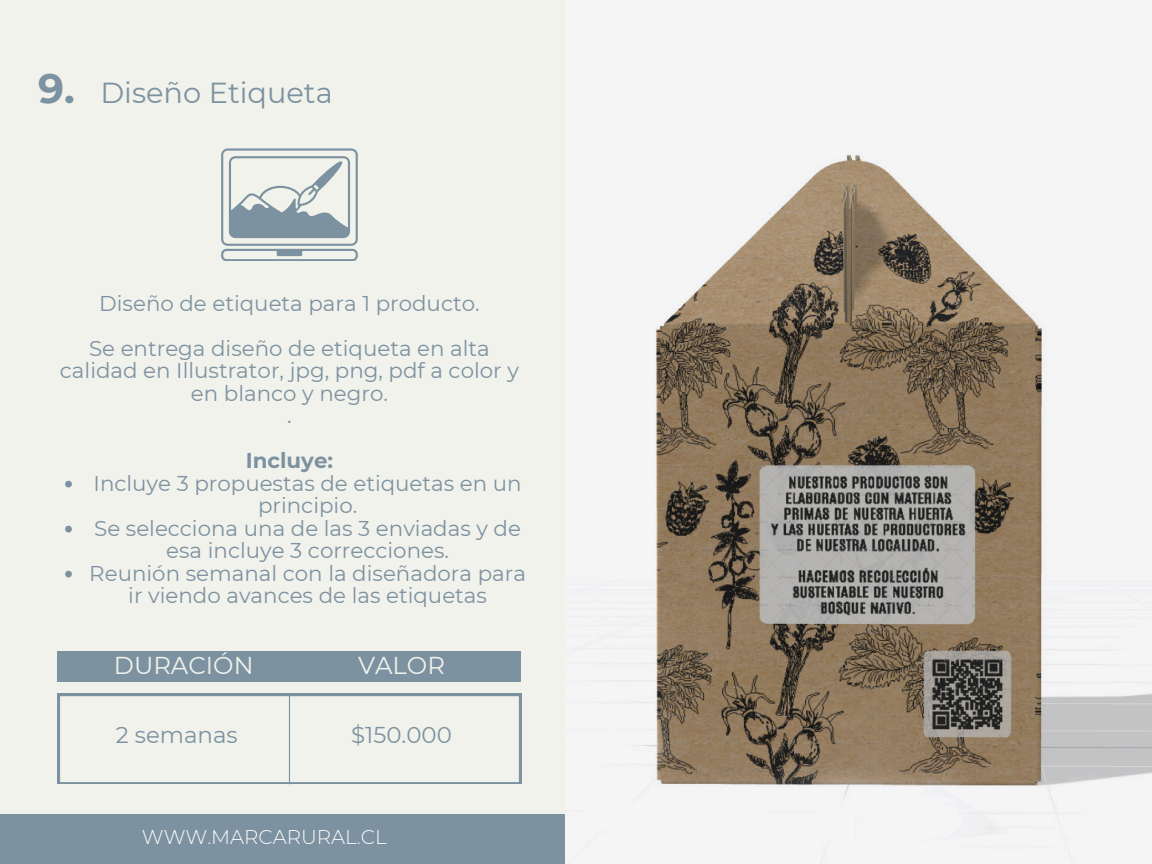
<style>
.page{position:relative;width:1152px;height:864px;background:#f1f2ec}
.page>*{position:absolute;margin:0;border:0;box-sizing:border-box;transform-origin:0 0}
.t1{font:700 40.95px "Montserrat";color:#7d92a0}
.t2{font:28.95px "Montserrat";color:#7d92a0}
.t3{font:24.45px "Montserrat";color:#f1f2ec}
.t4{font:22.95px "Montserrat";color:#7d92a0}
.t5{font:21.3px/22.5px "Montserrat";color:#7d92a0;text-align:center}
.t6{font:700 21.3px "Montserrat";color:#7d92a0}
.t7{font:300 19.95px "Montserrat";color:#fbfbfa}
</style>
<div class="page">
<div style="left:0;top:814px;width:1152px;height:50px;background:#7d92a0"></div>
<div style="left:58px;top:651px;width:463px;height:30px;background:#7d92a0"></div>
<svg style="left:58px;top:694px;width:463px;height:90px"></svg>
<hr style="left:289px;top:694px;width:1px;height:90px;background:#7d92a0">
<img style="left:566px;top:153px;width:586px;height:711px">
<svg style="left:221px;top:148px;width:137px;height:113px"></svg>
<svg style="left:65px;top:481px;width:7px;height:6px"></svg>
<svg style="left:65px;top:526px;width:7px;height:6px"></svg>
<svg style="left:65px;top:571px;width:7px;height:6px"></svg>
<p class="t1" style="left:38px;top:63px;width:38px">9.</p>
<p class="t2" style="left:100px;top:75px;width:234px">Diseño Etiqueta</p>
<p class="t5" style="left:99px;top:292px;width:382px">Diseño de etiqueta para 1 producto.</p>
<p class="t5" style="left:60px;top:337px;width:461px">Se entrega diseño de etiqueta en alta calidad en Illustrator, jpg, png, pdf a color y en blanco y negro.</p>
<p class="t5" style="left:287px;top:404px;width:6px">.</p>
<p class="t6" style="left:246px;top:448px;width:89px">Incluye:</p>
<h6 class="t5" style="left:94px;top:472px;width:430px">Incluye 3 propuestas de etiquetas en un principio.</h6>
<p class="t5" style="left:94px;top:517px;width:428px">Se selecciona una de las 3 enviadas y de esa incluye 3 correcciones.</p>
<p class="t5" style="left:89px;top:562px;width:438px">Reunión semanal con la diseñadora para ir viendo avances de las etiquetas</p>
<p class="t3" style="left:114px;top:651px;width:141px">DURACIÓN</p>
<p class="t3" style="left:358px;top:651px;width:88px">VALOR</p>
<p class="t4" style="left:116px;top:721px;width:123px">2 semanas</p>
<p class="t4" style="left:351px;top:721px;width:102px">$150.000</p>
<p class="t7" style="left:142px;top:825px;width:246px">WWW.MARCARURAL.CL</p>
</div>
